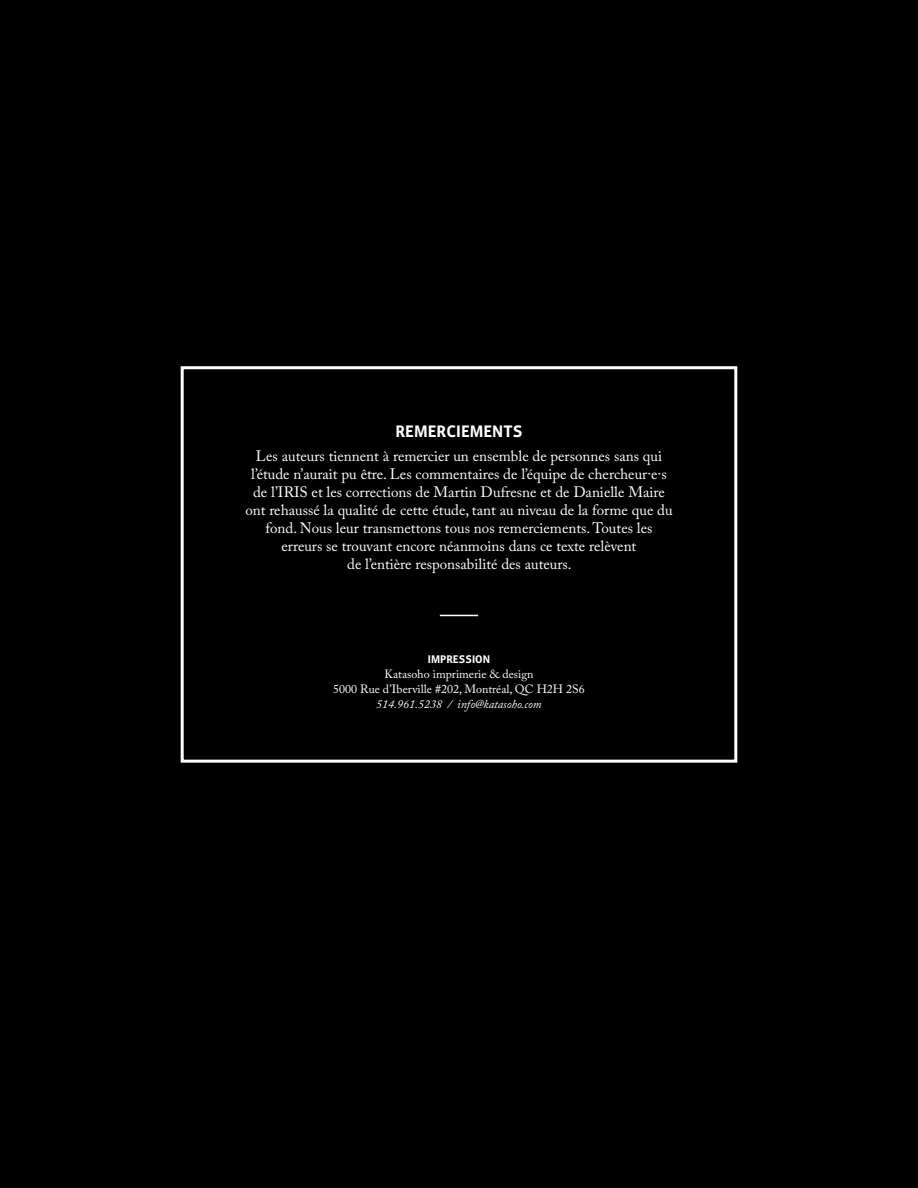
<style>
.page{position:relative;width:918px;height:1188px;background:#000}
.page>*{position:absolute;margin:0;border:0;box-sizing:border-box;transform-origin:0 0}
.t1{font:700 18px "Gak Sans";color:#fff}
.t2{font:15px/18px "Adobe Caslon Pro";color:#fff;text-align:center}
.t3{font:12px/15px "Adobe Caslon Pro";color:#fff;text-align:center}
.t4{font:italic 12px "Adobe Caslon Pro";color:#fff}
.t5{font:700 12px "Gak Sans";color:#fff}
</style>
<div class="page">
<div style="left:181px;top:366px;width:556px;height:397px;border:3px solid #fff"></div>
<hr style="left:440px;top:615px;width:38px;height:1px;background:#fff">
<p class="t1" style="left:395px;top:421px;width:129px">REMERCIEMENTS</p>
<p class="t2" style="left:245px;top:447px;width:429px">Les auteurs tiennent à remercier un ensemble de personnes sans qui l’étude n’aurait pu être. Les commentaires de l’équipe de chercheur·e·s de l’IRIS et les corrections de Martin Dufresne et de Danielle Maire ont rehaussé la qualité de cette étude, tant au niveau de la forme que du fond. Nous leur transmettons tous nos remerciements. Toutes les erreurs se trouvant encore néanmoins dans ce texte relèvent<br>de l’entière responsabilité des auteurs.</p>
<p class="t5" style="left:428px;top:652px;width:64px">IMPRESSION</p>
<p class="t3" style="left:333px;top:666px;width:253px">Katasoho imprimerie &amp; design<br>5000 Rue d’Iberville #202, Montréal, QC H2H 2S6</p>
<p class="t4" style="left:376px;top:697px;width:167px">514.961.5238 / info@katasoho.com</p>
</div>
